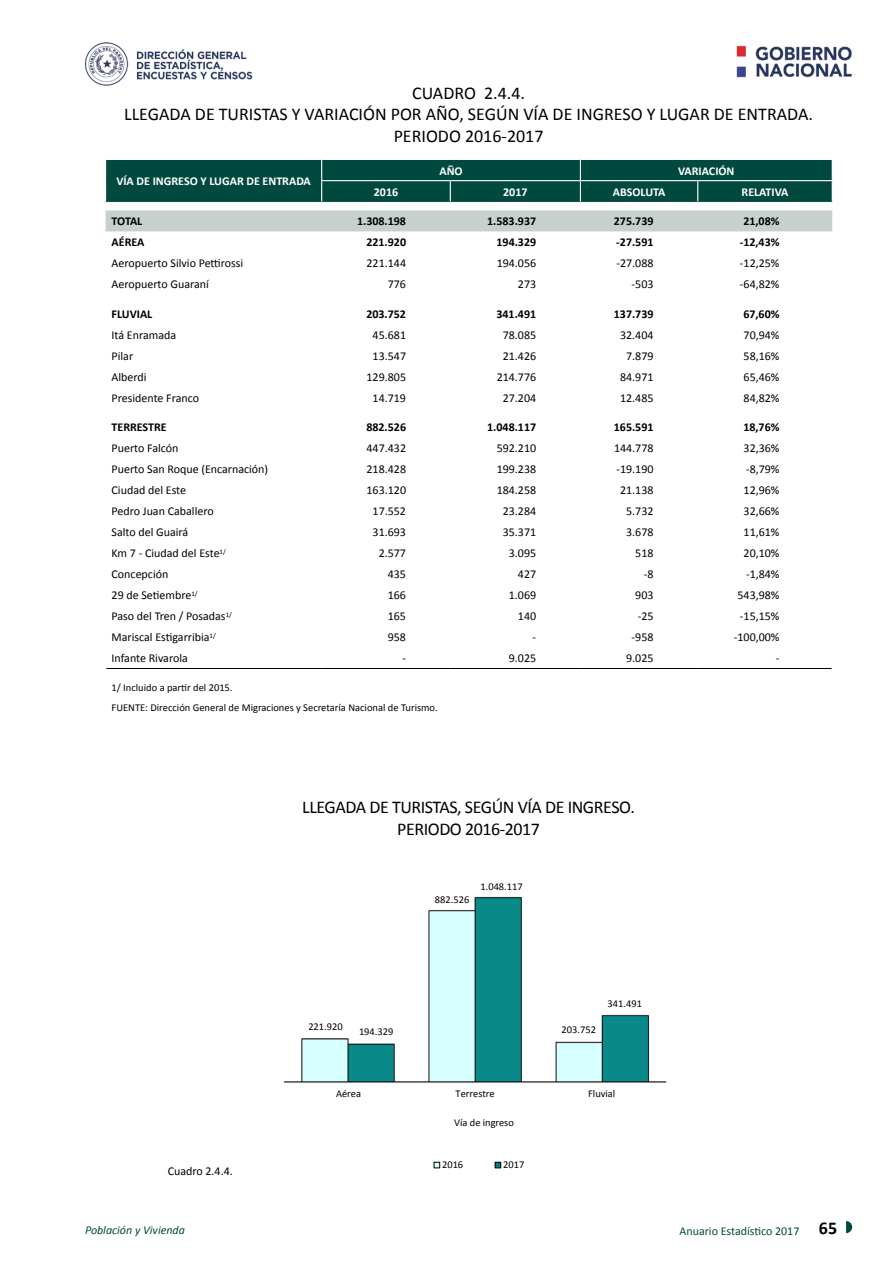
<style>
.page{position:relative;width:893px;height:1263px;background:#fff}
.page>*{position:absolute;margin:0;border:0;box-sizing:border-box;transform-origin:0 0}
.t1{font:18px/21.6px "Calibri";color:#000;text-align:center}
.t2{font:18px/21.6px "Calibri";letter-spacing:-.025em;color:#000;text-align:center}
.t3{font:12px "Calibri";color:#000}
.t4{font:700 12px "Calibri";color:#000}
.t5{font:700 12px "Calibri";color:#fff}
.t6{font:12px "Calibri";color:#00493e}
.t7{font:italic 12px "Calibri";color:#00493e}
.t8{font:10.5px/20px "Calibri";color:#000}
.s1{font-weight:700;font-size:18px;color:#000}
</style>
<div class="page">
<svg style="left:846px;top:1221px;width:6px;height:12px"></svg>
<img style="left:736px;top:45px;width:116px;height:33px">
<img style="left:84px;top:42px;width:169px;height:44px">
<div style="left:106px;top:210px;width:726px;height:21px;background:#c6d1cf"></div>
<hr style="left:106px;top:668px;width:216px;height:1px;background:#000">
<hr style="left:322px;top:668px;width:128px;height:1px;background:#000">
<hr style="left:450px;top:668px;width:130px;height:1px;background:#000">
<hr style="left:580px;top:668px;width:118px;height:1px;background:#000">
<hr style="left:698px;top:668px;width:133px;height:1px;background:#000">
<svg style="left:105px;top:159px;width:728px;height:43px;background:#0d5248"></svg>
<img style="left:283px;top:896px;width:384px;height:187px">
<svg style="left:434px;top:1162px;width:6px;height:6px"></svg>
<svg style="left:495px;top:1162px;width:6px;height:6px"></svg>
<h1 class="t1" style="left:124px;top:81px;width:690px">CUADRO 2.4.4.<br>LLEGADA DE TURISTAS Y VARIACIÓN POR AÑO, SEGÚN VÍA DE INGRESO Y LUGAR DE ENTRADA.<br>PERIODO 2016-2017</h1>
<p class="t5" style="left:116px;top:174px;width:196px">VÍA DE INGRESO Y LUGAR DE ENTRADA</p>
<p class="t5" style="left:439px;top:163px;width:25px">AÑO</p>
<p class="t5" style="left:678px;top:163px;width:58px">VARIACIÓN</p>
<p class="t5" style="left:374px;top:184px;width:26px">2016</p>
<p class="t5" style="left:503px;top:184px;width:26px">2017</p>
<p class="t5" style="left:613px;top:184px;width:54px">ABSOLUTA</p>
<p class="t5" style="left:742px;top:184px;width:48px">RELATIVA</p>
<p class="t4" style="left:112px;top:214px;width:32px">TOTAL</p>
<p class="t4" style="left:357px;top:214px;width:50px">1.308.198</p>
<p class="t4" style="left:487px;top:214px;width:50px">1.583.937</p>
<p class="t4" style="left:614px;top:214px;width:41px">275.739</p>
<p class="t4" style="left:743px;top:214px;width:38px">21,08%</p>
<p class="t4" style="left:112px;top:235px;width:34px">AÉREA</p>
<p class="t4" style="left:366px;top:235px;width:41px">221.920</p>
<p class="t4" style="left:496px;top:235px;width:41px">194.329</p>
<p class="t4" style="left:616px;top:235px;width:39px">-27.591</p>
<p class="t4" style="left:740px;top:235px;width:41px">-12,43%</p>
<p class="t3" style="left:112px;top:256px;width:133px">Aeropuerto Silvio Pettirossi</p>
<p class="t3" style="left:367px;top:256px;width:41px">221.144</p>
<p class="t3" style="left:497px;top:256px;width:41px">194.056</p>
<p class="t3" style="left:616px;top:256px;width:39px">-27.088</p>
<p class="t3" style="left:740px;top:256px;width:41px">-12,25%</p>
<p class="t3" style="left:112px;top:277px;width:99px">Aeropuerto Guaraní</p>
<p class="t3" style="left:388px;top:277px;width:20px">776</p>
<p class="t3" style="left:518px;top:277px;width:20px">273</p>
<p class="t3" style="left:632px;top:277px;width:23px">-503</p>
<p class="t3" style="left:740px;top:277px;width:41px">-64,82%</p>
<p class="t4" style="left:112px;top:306px;width:42px">FLUVIAL</p>
<p class="t4" style="left:366px;top:306px;width:41px">203.752</p>
<p class="t4" style="left:496px;top:306px;width:41px">341.491</p>
<p class="t4" style="left:614px;top:306px;width:41px">137.739</p>
<p class="t4" style="left:743px;top:306px;width:38px">67,60%</p>
<p class="t3" style="left:112px;top:327px;width:66px">Itá Enramada</p>
<p class="t3" style="left:373px;top:327px;width:35px">45.681</p>
<p class="t3" style="left:503px;top:327px;width:35px">78.085</p>
<p class="t3" style="left:620px;top:327px;width:35px">32.404</p>
<p class="t3" style="left:744px;top:327px;width:37px">70,94%</p>
<p class="t3" style="left:112px;top:348px;width:23px">Pilar</p>
<p class="t3" style="left:373px;top:348px;width:35px">13.547</p>
<p class="t3" style="left:503px;top:348px;width:35px">21.426</p>
<p class="t3" style="left:626px;top:348px;width:29px">7.879</p>
<p class="t3" style="left:744px;top:348px;width:37px">58,16%</p>
<p class="t3" style="left:112px;top:369px;width:37px">Alberdi</p>
<p class="t3" style="left:367px;top:369px;width:41px">129.805</p>
<p class="t3" style="left:497px;top:369px;width:41px">214.776</p>
<p class="t3" style="left:620px;top:369px;width:35px">84.971</p>
<p class="t3" style="left:744px;top:369px;width:37px">65,46%</p>
<p class="t3" style="left:112px;top:390px;width:89px">Presidente Franco</p>
<p class="t3" style="left:373px;top:390px;width:35px">14.719</p>
<p class="t3" style="left:503px;top:390px;width:35px">27.204</p>
<p class="t3" style="left:620px;top:390px;width:35px">12.485</p>
<p class="t3" style="left:744px;top:390px;width:37px">84,82%</p>
<p class="t4" style="left:112px;top:420px;width:57px">TERRESTRE</p>
<p class="t4" style="left:366px;top:420px;width:41px">882.526</p>
<p class="t4" style="left:487px;top:420px;width:50px">1.048.117</p>
<p class="t4" style="left:614px;top:420px;width:41px">165.591</p>
<p class="t4" style="left:743px;top:420px;width:38px">18,76%</p>
<p class="t3" style="left:112px;top:441px;width:68px">Puerto Falcón</p>
<p class="t3" style="left:367px;top:441px;width:41px">447.432</p>
<p class="t3" style="left:497px;top:441px;width:41px">592.210</p>
<p class="t3" style="left:614px;top:441px;width:41px">144.778</p>
<p class="t3" style="left:744px;top:441px;width:37px">32,36%</p>
<p class="t3" style="left:112px;top:462px;width:158px">Puerto San Roque (Encarnación)</p>
<p class="t3" style="left:367px;top:462px;width:41px">218.428</p>
<p class="t3" style="left:497px;top:462px;width:41px">199.238</p>
<p class="t3" style="left:616px;top:462px;width:39px">-19.190</p>
<p class="t3" style="left:746px;top:462px;width:35px">-8,79%</p>
<p class="t3" style="left:112px;top:483px;width:76px">Ciudad del Este</p>
<p class="t3" style="left:367px;top:483px;width:41px">163.120</p>
<p class="t3" style="left:497px;top:483px;width:41px">184.258</p>
<p class="t3" style="left:620px;top:483px;width:35px">21.138</p>
<p class="t3" style="left:744px;top:483px;width:37px">12,96%</p>
<p class="t3" style="left:112px;top:504px;width:104px">Pedro Juan Caballero</p>
<p class="t3" style="left:373px;top:504px;width:35px">17.552</p>
<p class="t3" style="left:503px;top:504px;width:35px">23.284</p>
<p class="t3" style="left:626px;top:504px;width:29px">5.732</p>
<p class="t3" style="left:744px;top:504px;width:37px">32,66%</p>
<p class="t3" style="left:112px;top:525px;width:78px">Salto del Guairá</p>
<p class="t3" style="left:373px;top:525px;width:35px">31.693</p>
<p class="t3" style="left:503px;top:525px;width:35px">35.371</p>
<p class="t3" style="left:626px;top:525px;width:29px">3.678</p>
<p class="t3" style="left:744px;top:525px;width:37px">11,61%</p>
<p class="t3" style="left:112px;top:546px;width:116px">Km 7 - Ciudad del Este<sup>1/</sup></p>
<p class="t3" style="left:379px;top:546px;width:29px">2.577</p>
<p class="t3" style="left:509px;top:546px;width:29px">3.095</p>
<p class="t3" style="left:635px;top:546px;width:20px">518</p>
<p class="t3" style="left:744px;top:546px;width:37px">20,10%</p>
<p class="t3" style="left:112px;top:567px;width:58px">Concepción</p>
<p class="t3" style="left:388px;top:567px;width:20px">435</p>
<p class="t3" style="left:518px;top:567px;width:20px">427</p>
<p class="t3" style="left:644px;top:567px;width:11px">-8</p>
<p class="t3" style="left:746px;top:567px;width:35px">-1,84%</p>
<p class="t3" style="left:112px;top:588px;width:88px">29 de Setiembre<sup>1/</sup></p>
<p class="t3" style="left:388px;top:588px;width:20px">166</p>
<p class="t3" style="left:509px;top:588px;width:29px">1.069</p>
<p class="t3" style="left:635px;top:588px;width:20px">903</p>
<p class="t3" style="left:737px;top:588px;width:44px">543,98%</p>
<p class="t3" style="left:112px;top:609px;width:122px">Paso del Tren / Posadas<sup>1/</sup></p>
<p class="t3" style="left:388px;top:609px;width:20px">165</p>
<p class="t3" style="left:518px;top:609px;width:20px">140</p>
<p class="t3" style="left:638px;top:609px;width:17px">-25</p>
<p class="t3" style="left:740px;top:609px;width:41px">-15,15%</p>
<p class="t3" style="left:112px;top:630px;width:106px">Mariscal Estigarribia<sup>1/</sup></p>
<p class="t3" style="left:388px;top:630px;width:20px">958</p>
<p class="t3" style="left:532px;top:630px;width:5px">-</p>
<p class="t3" style="left:632px;top:630px;width:23px">-958</p>
<p class="t3" style="left:734px;top:630px;width:47px">-100,00%</p>
<p class="t3" style="left:112px;top:651px;width:78px">Infante Rivarola</p>
<p class="t3" style="left:402px;top:651px;width:5px">-</p>
<p class="t3" style="left:509px;top:651px;width:29px">9.025</p>
<p class="t3" style="left:626px;top:651px;width:29px">9.025</p>
<p class="t3" style="left:776px;top:651px;width:5px">-</p>
<p class="t8" style="left:112px;top:677px;width:328px">1/ Incluido a partir del 2015.<br>FUENTE: Dirección General de Migraciones y Secretaría Nacional de Turismo.</p>
<h1 class="t2" style="left:302px;top:796px;width:334px">LLEGADA DE TURISTAS, SEGÚN VÍA DE INGRESO.<br>PERIODO 2016-2017</h1>
<p class="t8" style="left:435px;top:889px;width:36px">882.526</p>
<p class="t8" style="left:480px;top:876px;width:44px">1.048.117</p>
<p class="t8" style="left:308px;top:1016px;width:36px">221.920</p>
<p class="t8" style="left:359px;top:1021px;width:36px">194.329</p>
<p class="t8" style="left:562px;top:1019px;width:36px">203.752</p>
<p class="t8" style="left:608px;top:993px;width:36px">341.491</p>
<p class="t8" style="left:336px;top:1083px;width:27px">Aérea</p>
<p class="t8" style="left:456px;top:1083px;width:41px">Terrestre</p>
<p class="t8" style="left:588px;top:1083px;width:29px">Fluvial</p>
<p class="t3" style="left:168px;top:1163px;width:67px">Cuadro 2.4.4.</p>
<p class="t8" style="left:454px;top:1112px;width:61px">Vía de ingreso</p>
<p class="t8" style="left:442px;top:1154px;width:23px">2016</p>
<p class="t8" style="left:503px;top:1154px;width:23px">2017</p>
<p class="t7" style="left:85px;top:1222px;width:101px">Población y Vivienda</p>
<p class="t6" style="left:679px;top:1223px;width:159px">Anuario Estadístico 2017 <span class="s1">65</span></p>
</div>
